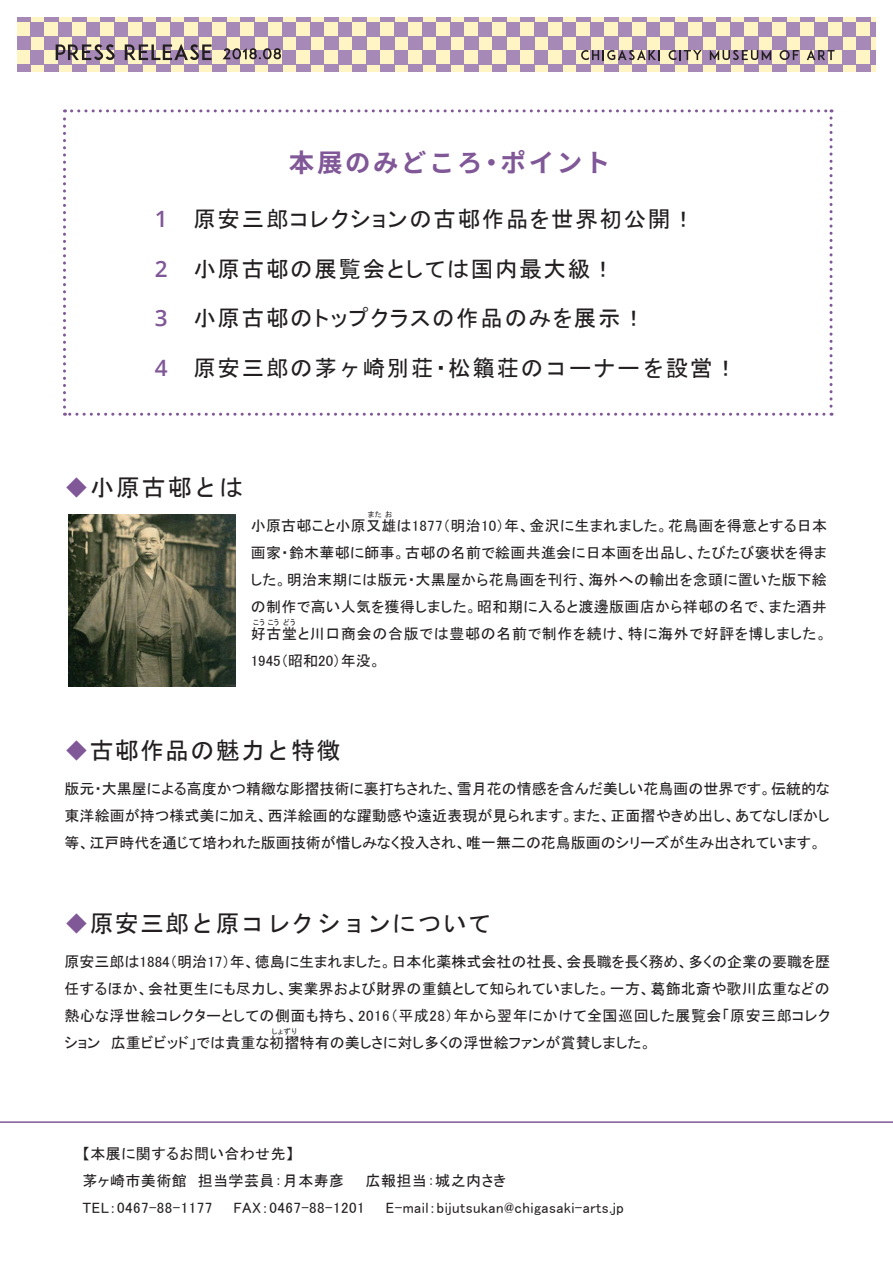
<style>
.page{position:relative;width:893px;height:1263px;background:#fff}
.page>*{position:absolute;margin:0;border:0;box-sizing:border-box;transform-origin:0 0}
.t1{font:700 25.5px "Gen Shin Gothic";letter-spacing:.1em;color:#805797}
.t2{font:24px "MS Gothic";letter-spacing:.05em;color:#231f20}
.t3{font:22.5px "MS P Gothic";letter-spacing:.075em;color:#231f20}
.t4{font:22.5px "MS Gothic";letter-spacing:.075em;color:#231f20}
.t5{font:15px/27px "MS P Gothic";letter-spacing:.03em;color:#231f20;text-align:justify}
.t6{font:7.5px "MS P Gothic";letter-spacing:.05em;color:#231f20}
.s1{font-family:"Open Sans";font-weight:600;color:#805797}
.s2{color:#805797}
</style>
<div class="page">
<svg style="left:17px;top:18px;width:858px;height:53px;background:#d0bcbc"></svg>
<svg style="left:56px;top:44px;width:59px;height:16px"></svg>
<svg style="left:125px;top:44px;width:87px;height:16px"></svg>
<svg style="left:223px;top:48px;width:58px;height:11px"></svg>
<svg style="left:581px;top:50px;width:79px;height:10px"></svg>
<svg style="left:669px;top:50px;width:33px;height:10px"></svg>
<svg style="left:710px;top:50px;width:61px;height:10px"></svg>
<svg style="left:780px;top:50px;width:19px;height:10px"></svg>
<svg style="left:807px;top:50px;width:28px;height:10px"></svg>
<svg style="left:63px;top:109px;width:769px;height:307px"></svg>
<hr style="left:0;top:1121px;width:893px;height:2px;background:#805797">
<img style="left:68px;top:515px;width:168px;height:171px">
<h1 class="t1" style="left:289px;top:143px;width:323px">本展のみどころ・ポイント</h1>
<h3 class="t3" style="left:155px;top:208px;width:541px"><span class="s1">1</span> 原安三郎コレクションの古邨作品を世界初公開！</h3>
<h3 class="t3" style="left:155px;top:257px;width:461px"><span class="s1">2</span> 小原古邨の展覧会としては国内最大級！</h3>
<h3 class="t3" style="left:155px;top:307px;width:492px"><span class="s1">3</span> 小原古邨のトップクラスの作品のみを展示！</h3>
<h3 class="t4" style="left:155px;top:356px;width:584px"><span class="s1">4</span>　原安三郎の茅ヶ崎別荘・松籟荘のコーナーを設営！</h3>
<h2 class="t2" style="left:64px;top:475px;width:180px"><span class="s2">◆</span>小原古邨とは</h2>
<p class="t6" style="left:368px;top:510px;width:26px">また お</p>
<p class="t5" style="left:251px;top:512px;width:578px">小原古邨こと小原又雄は1877（明治10）年、金沢に生まれました。花鳥画を得意とする日本画家・鈴木華邨に師事。古邨の名前で絵画共進会に日本画を出品し、たびたび褒状を得ました。明治末期には版元・大黒屋から花鳥画を刊行、海外への輸出を念頭に置いた版下絵の制作で高い人気を獲得しました。昭和期に入ると渡邊版画店から祥邨の名で、また酒井好古堂と川口商会の合版では豊邨の名前で制作を続け、特に海外で好評を博しました。1945（昭和20）年没。</p>
<p class="t6" style="left:253px;top:618px;width:44px">こう こうどう</p>
<h2 class="t2" style="left:64px;top:739px;width:278px"><span class="s2">◆</span>古邨作品の魅力と特徴</h2>
<p class="t5" style="left:65px;top:775px;width:767px">版元・大黒屋による高度かつ精緻な彫摺技術に裏打ちされた、雪月花の情感を含んだ美しい花鳥画の世界です。伝統的な東洋絵画が持つ様式美に加え、西洋絵画的な躍動感や遠近表現が見られます。また、正面摺やきめ出し、あてなしぼかし等、江戸時代を通じて培われた版画技術が惜しみなく投入され、唯一無二の花鳥版画のシリーズが生み出されています。</p>
<h2 class="t2" style="left:64px;top:911px;width:429px"><span class="s2">◆</span>原安三郎と原コレクションについて</h2>
<p class="t5" style="left:65px;top:948px;width:767px">原安三郎は1884（明治17）年、徳島に生まれました。日本化薬株式会社の社長、会長職を長く務め、多くの企業の要職を歴任するほか、会社更生にも尽力し、実業界および財界の重鎮として知られていました。一方、葛飾北斎や歌川広重などの熱心な浮世絵コレクターとしての側面も持ち、2016（平成28）年から翌年にかけて全国巡回した展覧会「原安三郎コレクション　広重ビビッド」では貴重な初摺特有の美しさに対し多くの浮世絵ファンが賞賛しました。</p>
<p class="t6" style="left:272px;top:1027px;width:27px">しょずり</p>
<p class="t5" style="left:83px;top:1140px;width:543px;text-align:left">【本展に関するお問い合わせ先】　<br>茅ヶ崎市美術館　担当学芸員：月本寿彦　　広報担当：城之内さき<br>TEL：0467-88-1177　　FAX：0467-88-1201　　E-mail：bijutsukan@chigasaki-arts.jp</p>
</div>
